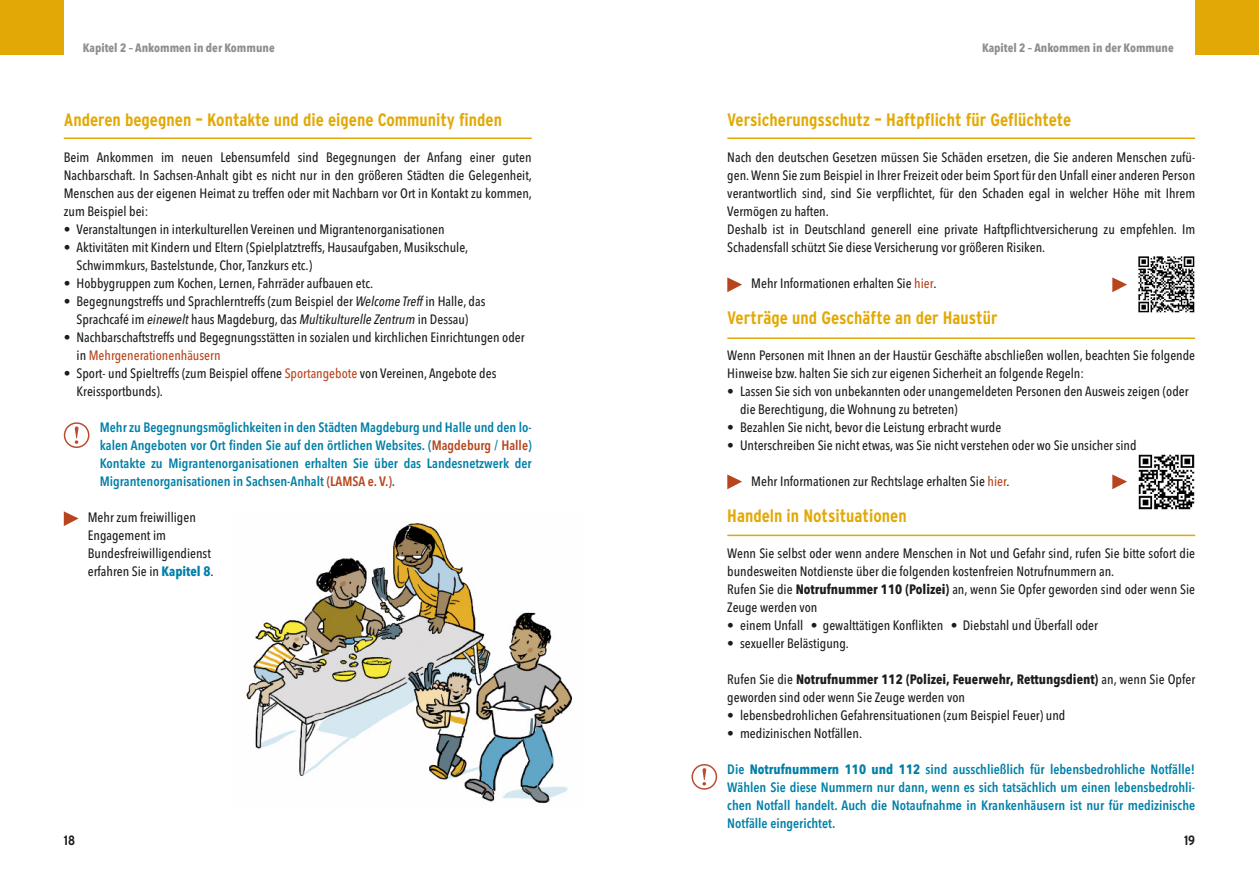
<style>
.page{position:relative;width:1259px;height:893px;background:#fff}
.page>*{position:absolute;margin:0;border:0;box-sizing:border-box;transform-origin:0 0}
.t1{font:700 condensed 18px "Interstate";color:#e2a906}
.t2{font:500 13.5px/18px "Avenir Next Condensed";color:#1d1d1b}
.t3{font:600 13.5px/18px "Avenir Next Condensed";color:#0080a8;text-align:justify}
.t4{font:700 condensed 13.5px "Interstate";color:#1d1d1b}
.t5{font:700 12px "Avenir Next Condensed";color:#8e8e8d}
.s1{font-style:italic}
.s2{color:#b7451d}
.s3{font-weight:700;color:#0080a8}
.s4{font-weight:700}
</style>
<div class="page">
<svg style="left:64px;top:511px;width:15px;height:15px"></svg>
<svg style="left:727px;top:277px;width:15px;height:15px"></svg>
<svg style="left:727px;top:474px;width:15px;height:15px"></svg>
<svg style="left:64px;top:422px;width:25px;height:26px"></svg>
<svg style="left:691px;top:764px;width:26px;height:26px"></svg>
<hr style="left:64px;top:137px;width:467px;height:2px;background:#e2a906">
<hr style="left:727px;top:137px;width:468px;height:2px;background:#e2a906">
<hr style="left:727px;top:337px;width:468px;height:2px;background:#e2a906">
<hr style="left:727px;top:535px;width:468px;height:1px;background:#e2a906">
<div style="left:1195px;top:0;width:64px;height:54px;background:#e2a906"></div>
<div style="left:0;top:0;width:64px;height:54px;background:#e2a906"></div>
<img style="left:246px;top:523px;width:326px;height:281px">
<svg style="left:1112px;top:277px;width:15px;height:15px"></svg>
<img style="left:1138px;top:256px;width:57px;height:57px">
<svg style="left:1112px;top:474px;width:15px;height:15px"></svg>
<img style="left:1138px;top:454px;width:57px;height:56px">
<p class="t5" style="left:83px;top:40px;width:193px">Kapitel 2 – Ankommen in der Kommune</p>
<p class="t5" style="left:982px;top:40px;width:193px">Kapitel 2 – Ankommen in der Kommune</p>
<h1 class="t1" style="left:64px;top:109px;width:440px">Anderen begegnen – Kontakte und die eigene Community finden</h1>
<p class="t2" style="left:64px;top:148px;width:470px;text-align:justify">Beim Ankommen im neuen Lebensumfeld sind Begegnungen der Anfang einer guten Nachbarschaft. In Sachsen-Anhalt gibt es nicht nur in den größeren Städten die Gelegenheit, Menschen aus der eigenen Heimat zu treffen oder mit Nachbarn vor Ort in Kontakt zu kommen, zum Beispiel bei:</p>
<p class="t2" style="left:64px;top:220px;width:382px">• Veranstaltungen in interkulturellen Vereinen und Migrantenorganisationen</p>
<p class="t2" style="left:77px;top:238px;width:393px;text-indent:-13px">• Aktivitäten mit Kindern und Eltern (Spielplatztreffs, Hausaufgaben, Musikschule,<br>Schwimmkurs, Bastelstunde, Chor,Tanzkurs etc.)</p>
<p class="t2" style="left:64px;top:274px;width:311px">• Hobbygruppen zum Kochen, Lernen, Fahrräder aufbauen etc.</p>
<p class="t2" style="left:64px;top:292px;width:423px;text-align:center">• Begegnungstreffs und Sprachlerntreffs (zum Beispiel der <span class="s1">Welcome Treff</span> in Halle, das<br>Sprachcafé im <span class="s1">einewelt</span> haus Magdeburg, das <span class="s1">Multikulturelle Zentrum</span> in Dessau)</p>
<p class="t2" style="left:77px;top:328px;width:449px;text-indent:-13px">• Nachbarschaftstreffs und Begegnungsstätten in sozialen und kirchlichen Einrichtungen oder in <span class="s2">Mehrgenerationenhäusern</span></p>
<p class="t2" style="left:77px;top:364px;width:421px;text-indent:-13px">• Sport- und Spieltreffs (zum Beispiel offene <span class="s2">Sportangebote</span> von Vereinen, Angebote des<br>Kreissportbunds).</p>
<p class="t3" style="left:100px;top:418px;width:433px">Mehr zu Begegnungsmöglichkeiten in den Städten Magdeburg und Halle und den lo&shy;kalen Angeboten vor Ort finden Sie auf den örtlichen Websites. (<span class="s2">Magdeburg</span> / <span class="s2">Halle</span>)<br>Kontakte zu Migrantenorganisationen erhalten Sie über das Landesnetzwerk der Migrantenorganisationen in Sachsen-Anhalt <span class="s2">(LAMSA e. V.)</span>.</p>
<p class="t2" style="left:88px;top:508px;width:127px">Mehr zum freiwilligen<br>Engagement im<br>Bundesfreiwilligendienst erfahren Sie in <span class="s3">Kapitel 8</span>.</p>
<h1 class="t1" style="left:727px;top:109px;width:346px">Versicherungsschutz – Haftpflicht für Geflüchtete</h1>
<p class="t2" style="left:727px;top:148px;width:469px">Nach den deutschen Gesetzen müssen Sie Schäden ersetzen, die Sie anderen Menschen zufü&shy;gen.Wenn Sie zum Beispiel in Ihrer Freizeit oder beim Sport für den Unfall einer anderen Person verantwortlich sind, sind Sie verpflichtet, für den Schaden egal in welcher Höhe mit Ihrem Vermögen zu haften.<br>Deshalb ist in Deutschland generell eine private Haftpflichtversicherung zu empfehlen. Im Schadensfall schützt Sie diese Versicherung vor größeren Risiken.</p>
<p class="t2" style="left:751px;top:274px;width:187px">Mehr Informationen erhalten Sie <span class="s2">hier</span>.</p>
<h1 class="t1" style="left:727px;top:307px;width:272px">Verträge und Geschäfte an der Haustür</h1>
<p class="t2" style="left:727px;top:346px;width:469px">Wenn Personen mit Ihnen an der Haustür Geschäfte abschließen wollen, beachten Sie folgende<br>Hinweise bzw. halten Sie sich zur eigenen Sicherheit an folgende Regeln:</p>
<p class="t2" style="left:740px;top:382px;width:450px;text-indent:-13px">• Lassen Sie sich von unbekannten oder unangemeldeten Personen den Ausweis zeigen (oder die Berechtigung, die Wohnung zu betreten)</p>
<p class="t2" style="left:727px;top:418px;width:275px">• Bezahlen Sie nicht, bevor die Leistung erbracht wurde</p>
<p class="t2" style="left:727px;top:436px;width:411px">• Unterschreiben Sie nicht etwas, was Sie nicht verstehen oder wo Sie unsicher sind</p>
<p class="t2" style="left:751px;top:472px;width:260px">Mehr Informationen zur Rechtslage erhalten Sie <span class="s2">hier</span>.</p>
<h1 class="t1" style="left:727px;top:505px;width:181px">Handeln in Notsituationen</h1>
<p class="t2" style="left:727px;top:544px;width:469px">Wenn Sie selbst oder wenn andere Menschen in Not und Gefahr sind, rufen Sie bitte sofort die bundesweiten Notdienste über die folgenden kostenfreien Notrufnummern an.<br>Rufen Sie die <span class="s4">Notrufnummer 110 (Polizei)</span> an, wenn Sie Opfer geworden sind oder wenn Sie Zeuge werden von</p>
<p class="t2" style="left:727px;top:616px;width:372px">• einem Unfall • gewalttätigen Konflikten • Diebstahl und Überfall oder</p>
<p class="t2" style="left:727px;top:634px;width:123px">• sexueller Belästigung.</p>
<p class="t2" style="left:727px;top:670px;width:469px">Rufen Sie die <span class="s4">Notrufnummer 112 (Polizei, Feuerwehr, Rettungsdient)</span> an, wenn Sie Opfer geworden sind oder wenn Sie Zeuge werden von</p>
<p class="t2" style="left:727px;top:706px;width:339px">• lebensbedrohlichen Gefahrensituationen (zum Beispiel Feuer) und</p>
<p class="t2" style="left:727px;top:724px;width:136px">• medizinischen Notfällen.</p>
<p class="t3" style="left:727px;top:760px;width:469px">Die <span class="s4">Notrufnummern 110 und 112</span> sind ausschließlich für lebensbedrohliche Notfälle!<br>Wählen Sie diese Nummern nur dann, wenn es sich tatsächlich um einen lebensbedrohli&shy;chen Notfall handelt. Auch die Notaufnahme in Krankenhäusern ist nur für medizinische Notfälle eingerichtet.</p>
<p class="t4" style="left:64px;top:833px;width:13px">18</p>
<p class="t4" style="left:1184px;top:833px;width:13px">19</p>
</div>
